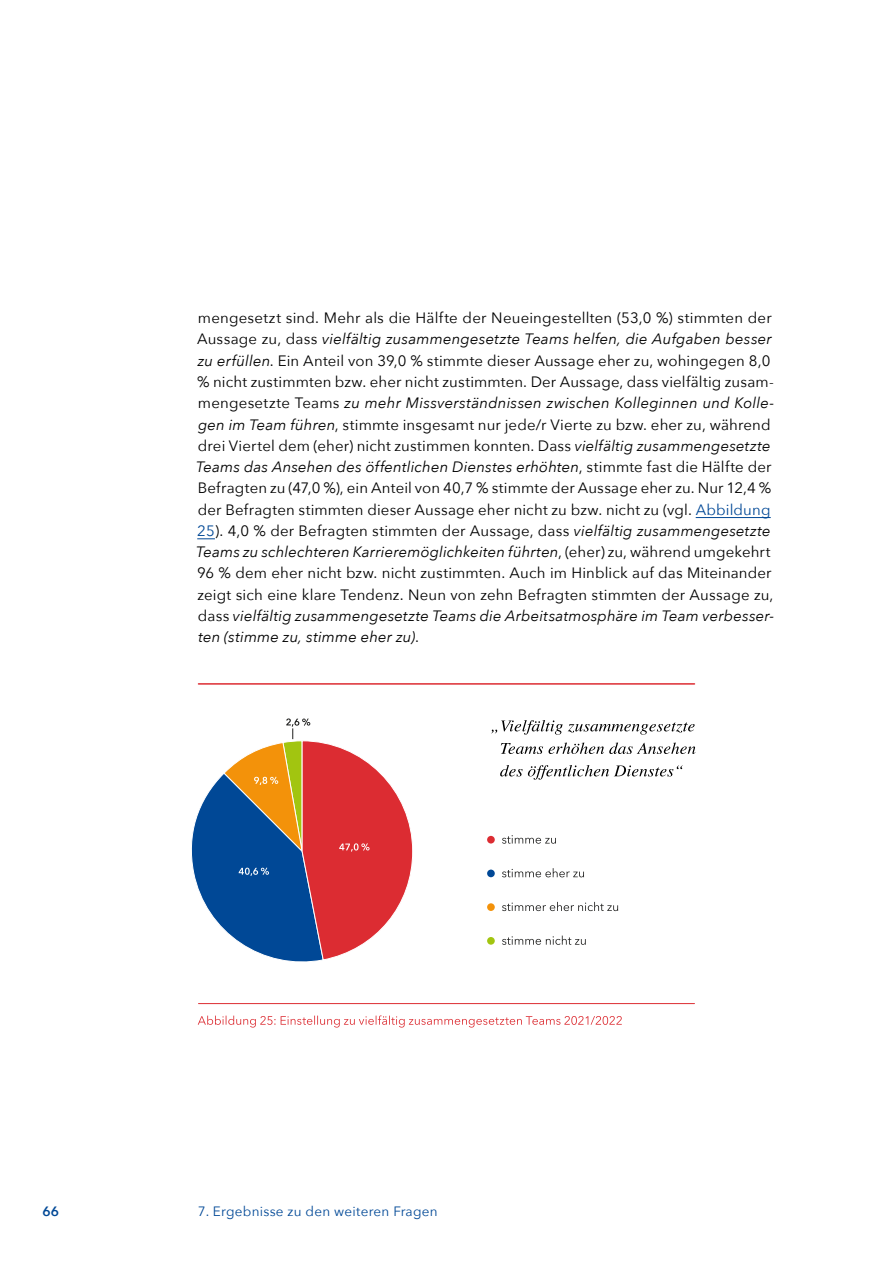
<style>
.page{position:relative;width:893px;height:1263px;background:#fff}
.page>*{position:absolute;margin:0;border:0;box-sizing:border-box;transform-origin:0 0}
.Fließtext{font:15px/21.3px "Avenir Next";letter-spacing:.01em;color:#000}
.t1{font:13.5px "Avenir Next";letter-spacing:.02em;color:#004896}
.t2{font:600 13.5px "Avenir Next";color:#004896}
.s1{font-style:italic}
.s2{color:#004896}
</style>
<div class="page">
<hr style="left:198px;top:683px;width:496px;height:2px;background:#dc2c32">
<hr style="left:198px;top:1003px;width:496px;height:1px;background:#dc2c32">
<svg style="left:500px;top:765px;width:183px;height:15px"></svg>
<svg style="left:501px;top:742px;width:195px;height:12px"></svg>
<svg style="left:491px;top:720px;width:204px;height:15px"></svg>
<svg style="left:198px;top:1015px;width:424px;height:12px"></svg>
<hr style="left:696px;top:517px;width:75px;height:1px;background:#004896">
<svg style="left:197px;top:538px;width:18px;height:1px"></svg>
<svg style="left:502px;top:902px;width:116px;height:9px"></svg>
<svg style="left:502px;top:868px;width:82px;height:9px"></svg>
<svg style="left:502px;top:835px;width:54px;height:9px"></svg>
<svg style="left:502px;top:935px;width:84px;height:10px"></svg>
<div style="left:487px;top:937px;width:8px;height:8px;background:#a2c510;border-radius:50%"></div>
<div style="left:487px;top:903px;width:8px;height:8px;background:#f3920a;border-radius:50%"></div>
<div style="left:487px;top:869px;width:8px;height:8px;background:#004896;border-radius:50%"></div>
<div style="left:487px;top:836px;width:8px;height:7px;background:#dc2c32;border-radius:50%"></div>
<svg style="left:191px;top:718px;width:222px;height:244px"></svg>
<p class="Fließtext" style="left:196px;top:307px;width:579px">mengesetzt sind. Mehr als die Hälfte der Neueingestellten (53,0 %) stimmten der Aussage zu, dass <span class="s1">vielfältig zusammengesetzte Teams helfen, die Aufgaben besser zu erfüllen</span>. Ein Anteil von 39,0 % stimmte dieser Aussage eher zu, wohingegen 8,0 % nicht zustimmten bzw. eher nicht zustimmten. Der Aussage, dass vielfältig zusam&shy;mengesetzte Teams <span class="s1">zu mehr Missverständnissen zwischen Kolleginnen und Kolle&shy;gen im Team führen</span>, stimmte insgesamt nur jede/r Vierte zu bzw. eher zu, während drei Viertel dem (eher) nicht zustimmen konnten. Dass <span class="s1">vielfältig zusammengesetzte Teams das Ansehen des öffentlichen Dienstes erhöhten</span>, stimmte fast die Hälfte der Befragten zu (47,0 %), ein Anteil von 40,7 % stimmte der Aussage eher zu. Nur 12,4 % der Befragten stimmten dieser Aussage eher nicht zu bzw. nicht zu (vgl. <span class="s2">Abbildung 25</span>). 4,0 % der Befragten stimmten der Aussage, dass <span class="s1">vielfältig zusammengesetzte Teams zu schlechteren Karrieremöglichkeiten führten</span>, (eher) zu, während umgekehrt 96 % dem eher nicht bzw. nicht zustimmten. Auch im Hinblick auf das Miteinander zeigt sich eine klare Tendenz. Neun von zehn Befragten stimmten der Aussage zu, dass <span class="s1">vielfältig zusammengesetzte Teams die Arbeitsatmosphäre im Team verbesser&shy;ten (stimme zu, stimme eher zu)</span>.</p>
<p class="t2" style="left:43px;top:1200px;width:18px">66</p>
<p class="t1" style="left:198px;top:1200px;width:242px">7. Ergebnisse zu den weiteren Fragen</p>
</div>
